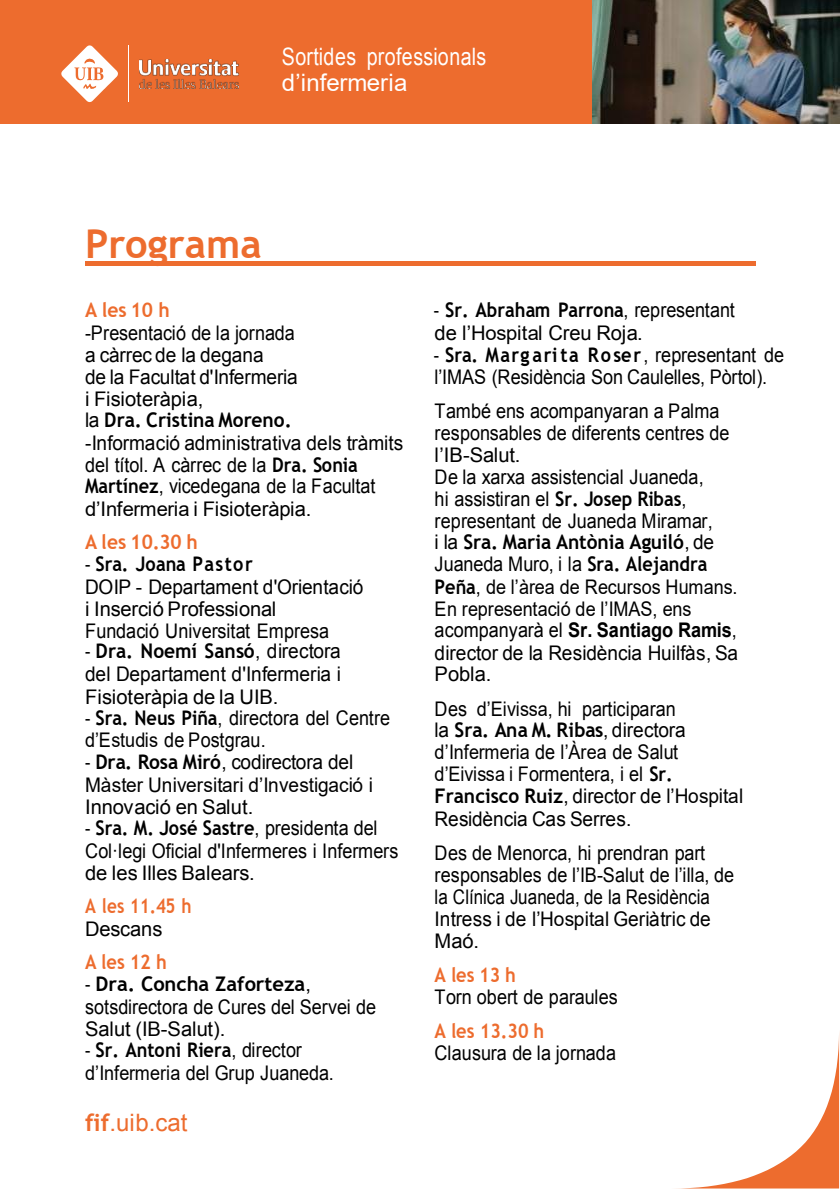
<style>
.page{position:relative;width:840px;height:1191px;background:#fff}
.page>*{position:absolute;margin:0;border:0;box-sizing:border-box;transform-origin:0 0}
.t1{font:700 39.8px "Trebuchet MS";color:#ed6c2e}
.t2{font:24px/26px "Arial";letter-spacing:.01em;color:#fff;scale:.82 1}
.t3{font:24px "Arial";letter-spacing:.005em;color:#ed6c2e}
.t4{font:20.2px/22px "Arial";color:#000;scale:.89 1}
.t5{font:20.2px/22px "Arial";color:#000;scale:.95 1}
.t6{font:20.2px/22.6px "Arial";color:#000;scale:.79 1}
.t7{font:700 20.2px "Trebuchet MS";color:#000;scale:.9 1}
.t8{font:700 20.2px "Trebuchet MS";color:#000;scale:.95 1}
.t9{font:700 20.2px "Trebuchet MS";letter-spacing:.075em;color:#000;scale:.9 1}
.t10{font:20.2px "Arial";color:#000}
.t11{font:700 20.2px "Trebuchet MS";color:#ed6c2e;scale:.9 1}
.t12{font:700 20.2px "Trebuchet MS";color:#000}
.t13{font:700 20.2px "Trebuchet MS";color:#ed6c2e;scale:.95 1}
.t14{font:700 20.2px "Trebuchet MS";color:#ed6c2e;scale:.85 1}
.s1{font-family:"Arial";font-weight:400}
.s2{font-family:"Trebuchet MS";font-weight:700}
.s3{font-weight:700}
</style>
<div class="page">
<div style="left:85px;top:261px;width:670px;height:5px;background:#ed6c2e"></div>
<svg style="left:691px;top:1037px;width:148px;height:151px"></svg>
<div style="left:0;top:0;width:839px;height:123px;background:#ed6c2e"></div>
<img style="left:593px;top:0;width:246px;height:123px">
<hr style="left:129px;top:45px;width:1px;height:57px;background:#fff">
<img style="left:140px;top:60px;width:99px;height:28px">
<svg style="left:61px;top:45px;width:57px;height:57px"></svg>
<p class="t2" style="left:282px;top:44px;width:251px">Sortides professionals d’infermeria</p>
<h1 class="t1" style="left:85px;top:221px;width:178px">Programa</h1>
<p class="t13" style="left:85px;top:298px;width:91px">A les10 h</p>
<p class="t4" style="left:85px;top:322px;width:241px">-Presentació de la jornada a càrrec de la degana<br>de la Facultat d'Infermeria i Fisioteràpia,</p>
<p class="t8" style="left:85px;top:408px;width:219px"><span class="s1">la</span> Dra. Cristina Moreno.</p>
<p class="t5" style="left:85px;top:431px;width:337px">-Informació administrativa dels tràmits del títol. A càrrec de la <span class="s2">Dra. Sonia Martínez</span>, vicedegana de la Facultat d’Infermeria i Fisioteràpia.</p>
<p class="t13" style="left:85px;top:530px;width:120px">A les 10.30 h</p>
<p class="t7" style="left:85px;top:552px;width:188px"><span class="s1">-</span> Sra. Joana Pastor</p>
<p class="t5" style="left:85px;top:576px;width:295px">DOIP - Departament d'Orientació i Inserció Professional<br>Fundació Universitat Empresa</p>
<p class="t8" style="left:85px;top:639px;width:271px"><span class="s1">-</span> Dra. Noemí Sansó<span class="s1">, directora</span></p>
<p class="t5" style="left:85px;top:663px;width:271px">del Departament d'Infermeria i<br>Fisioteràpia de la UIB.</p>
<p class="t6" style="left:85px;top:707px;width:388px;line-height:22px">- <span class="s2">Sra. Neus Piña</span>, directora del Centre d’Estudis de Postgrau.</p>
<p class="t6" style="left:85px;top:750px;width:366px">- <span class="s2">Dra. Rosa Miró</span>, codirectora del<br>Màster Universitari d’Investigació i<br>Innovació en Salut.</p>
<p class="t7" style="left:85px;top:816px;width:326px"><span class="s1">-</span> Sra. M. José Sastre<span class="s1">, presidenta del</span></p>
<p class="t4" style="left:85px;top:840px;width:354px">Col·legi Oficial d'Infermeres i Infermers de les Illes Balears.</p>
<p class="t14" style="left:85px;top:894px;width:127px">A les 11.45 h</p>
<p class="t10" style="left:85px;top:918px;width:79px">Descans</p>
<p class="t11" style="left:85px;top:950px;width:92px">A les 12 h</p>
<p class="t12" style="left:85px;top:972px;width:228px"><span class="s1">-</span> Dra. Concha Zaforteza<span class="s1">,</span></p>
<p class="t4" style="left:85px;top:996px;width:329px">sotsdirectora de Cures del Servei de<br>Salut (IB-Salut).</p>
<p class="t7" style="left:85px;top:1038px;width:242px"><span class="s1">-</span> Sr. Antoni Riera<span class="s1">, director</span></p>
<p class="t4" style="left:85px;top:1062px;width:281px">d’Infermeria del Grup Juaneda.</p>
<p class="t3" style="left:85px;top:1109px;width:104px"><span class="s2">fif</span>.uib.cat</p>
<p class="t7" style="left:434px;top:298px;width:336px"><span class="s1">-</span> Sr. Abraham Parrona<span class="s1">, representant</span></p>
<p class="t10" style="left:435px;top:321px;width:210px">de l’Hospital Creu Roja.</p>
<p class="t9" style="left:434px;top:343px;width:391px"><span class="s1">-</span> Sra. Marg arita Roser<span class="s1">, representant de</span></p>
<p class="t4" style="left:435px;top:360px;width:375px;line-height:33.6px">l’IMAS (Residència Son Caulelles, Pòrtol).<br>També ens acompanyaran a Palma</p>
<p class="t4" style="left:435px;top:422px;width:333px">responsables de diferents centres de l’IB-Salut.<br>De la xarxa assistencial Juaneda,<br>hi assistiran el <span class="s2">Sr. Josep Ribas</span>, representant de Juaneda Miramar,</p>
<p class="t8" style="left:435px;top:530px;width:296px"><span class="s1">i la</span> Sra. Maria Antònia Aguiló<span class="s1">, de</span></p>
<p class="t4" style="left:435px;top:553px;width:343px">Juaneda Muro, i la <span class="s2">Sra. Alejandra<br>Peña</span>, de l’àrea de Recursos Humans.<br>En representació de l’IMAS, ens acompanyarà el <span class="s3">Sr. Santiago Ramis</span>, director de la Residència Huilfàs, Sa<br>Pobla.</p>
<p class="t4" style="left:435px;top:697px;width:273px">Des d’Eivissa, hi participaran</p>
<p class="t8" style="left:435px;top:718px;width:266px"><span class="s1">la</span> Sra. Ana M. Ribas<span class="s1">, directora</span></p>
<p class="t4" style="left:435px;top:741px;width:348px">d’Infermeria de l’Àrea de Salut d’Eivissa i Formentera, i el <span class="s2">Sr.<br>Francisco Ruiz</span>, director de l’Hospital<br>Residència Cas Serres.</p>
<p class="t4" style="left:435px;top:842px;width:338px">Des de Menorca, hi prendran part responsables de l’IB-Salut de l’illa, de la Clínica Juaneda, de la Residència<br>Intress i de l’Hospital Geriàtric de<br>Maó.</p>
<p class="t11" style="left:435px;top:963px;width:92px">A les 13 h</p>
<p class="t4" style="left:435px;top:986px;width:207px">Torn obert de paraules</p>
<p class="t11" style="left:435px;top:1019px;width:123px">A les 13.30 h</p>
<p class="t4" style="left:435px;top:1042px;width:205px">Clausura de la jornada</p>
</div>
